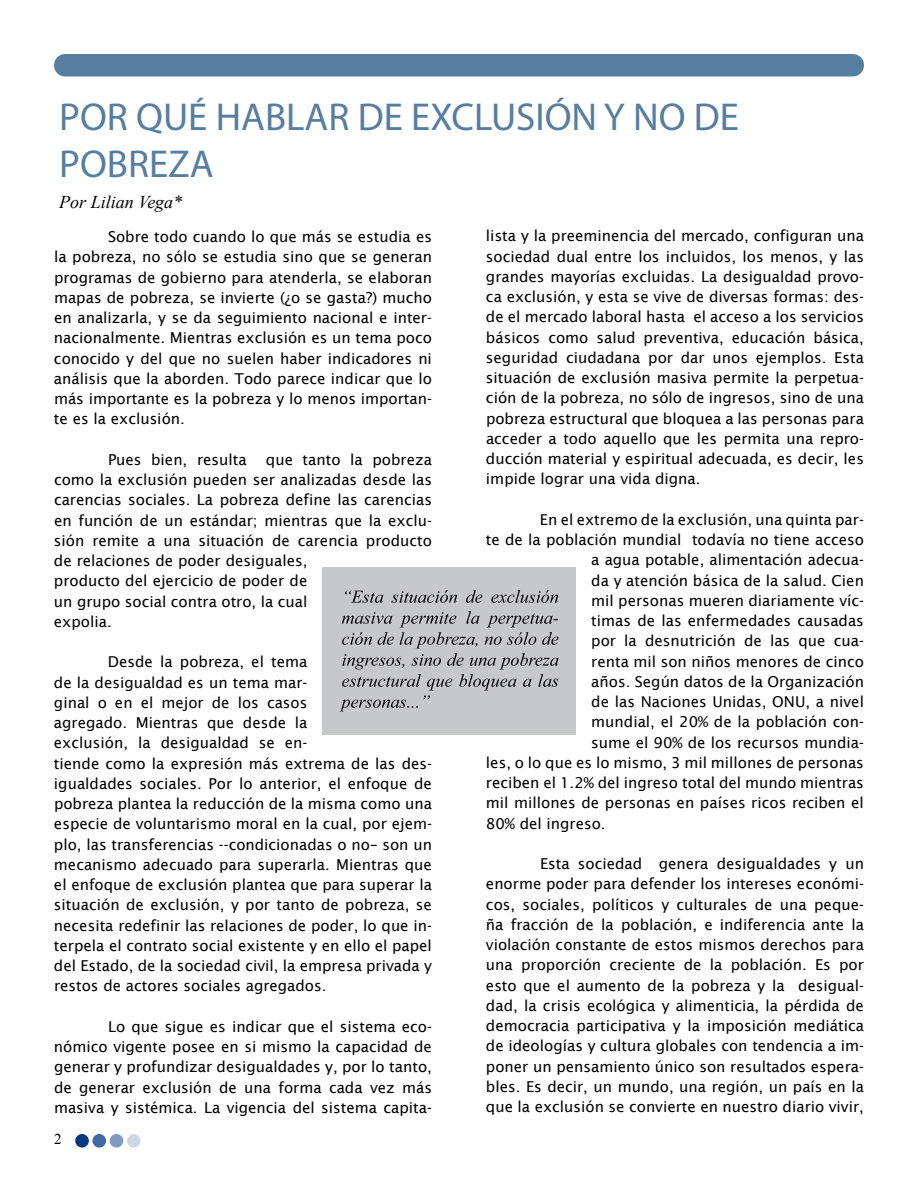
<style>
.page{position:relative;width:918px;height:1188px;background:#fff}
.page>*{position:absolute;margin:0;border:0;box-sizing:border-box;transform-origin:0 0}
.t1{font:39px/46.8px "Myriad";color:#577ea0}
.t2{font:italic 18px "Times New Roman";color:#000}
.t3{font:15px/20.2px "Lucida Sans";color:#000;text-align:justify}
</style>
<div class="page">
<div style="left:75px;top:1134px;width:14px;height:14px;background:#003882;border-radius:50%"></div>
<svg style="left:92px;top:1134px;width:14px;height:14px"></svg>
<div style="left:110px;top:1134px;width:13px;height:14px;background:#809bc0;border-radius:50%"></div>
<div style="left:127px;top:1134px;width:14px;height:14px;background:#cdd7e6;border-radius:50%"></div>
<div style="left:54px;top:54px;width:810px;height:22px;background:#577ea0;border-radius:11px"></div>
<div style="left:322px;top:567px;width:254px;height:168px;background:#c7c8ca"></div>
<svg style="left:345px;top:590px;width:213px;height:13px"></svg>
<svg style="left:340px;top:611px;width:219px;height:100px"></svg>
<h1 class="t1" style="left:59px;top:96px;width:681px">POR QUÉ HABLAR DE EXCLUSIÓN Y NO DE<br>POBREZA</h1>
<p class="t2" style="left:59px;top:190px;width:125px">Por Lilian Vega*</p>
<p class="t3" style="left:54px;top:227px;width:380px;text-indent:54px">Sobre todo cuando lo que más se estudia es la pobreza, no sólo se estudia sino que se generan programas de gobierno para atenderla, se elaboran mapas de pobreza, se invierte (¿o se gasta?) mucho en analizarla, y se da seguimiento nacional e inter&shy;nacionalmente. Mientras exclusión es un tema poco conocido y del que no suelen haber indicadores ni análisis que la aborden. Todo parece indicar que lo más importante es la pobreza y lo menos importan&shy;te es la exclusión.</p>
<p class="t3" style="left:108px;top:449px;width:140px">Pues bien, resulta</p>
<p class="t3" style="left:54px;top:449px;width:380px;text-align:left;text-indent:212px">que tanto la pobreza como la exclusión pueden ser analizadas desde las carencias sociales. La pobreza define las carencias en función de un estándar; mientras que la exclu&shy;sión remite a una situación de carencia producto de relaciones de poder desiguales,<br>producto del ejercicio de poder de<br>un grupo social contra otro, la cual<br>expolia.</p>
<p class="t3" style="left:54px;top:652px;width:380px;text-align:left;text-indent:54px">Desde la pobreza, el tema<br>de la desigualdad es un tema mar-<br>ginal o en el mejor de los casos<br>agregado. Mientras que desde la<br>exclusión, la desigualdad se en-<br>tiende como la expresión más extrema de las des&shy;igualdades sociales. Por lo anterior, el enfoque de pobreza plantea la reducción de la misma como una especie de voluntarismo moral en la cual, por ejem&shy;plo, las transferencias --condicionadas o no– son un mecanismo adecuado para superarla. Mientras que el enfoque de exclusión plantea que para superar la situación de exclusión, y por tanto de pobreza, se necesita redefinir las relaciones de poder, lo que in&shy;terpela el contrato social existente y en ello el papel del Estado, de la sociedad civil, la empresa privada y restos de actores sociales agregados.</p>
<p class="t3" style="left:54px;top:1016px;width:380px;text-indent:54px">Lo que sigue es indicar que el sistema eco&shy;nómico vigente posee en si mismo la capacidad de generar y profundizar desigualdades y, por lo tanto, de generar exclusión de una forma cada vez más masiva y sistémica. La vigencia del sistema capita-</p>
<p class="t3" style="left:486px;top:226px;width:380px">lista y la preeminencia del mercado, configuran una sociedad dual entre los incluidos, los menos, y las grandes mayorías excluidas. La desigualdad provo&shy;ca exclusión, y esta se vive de diversas formas: des&shy;de el mercado laboral hasta el acceso a los servicios básicos como salud preventiva, educación básica, seguridad ciudadana por dar unos ejemplos. Esta situación de exclusión masiva permite la perpetua&shy;ción de la pobreza, no sólo de ingresos, sino de una pobreza estructural que bloquea a las personas para acceder a todo aquello que les permita una repro&shy;ducción material y espiritual adecuada, es decir, les impide lograr una vida digna.</p>
<p class="t3" style="left:540px;top:509px;width:325px">En el extremo de la exclusión, una quinta par-</p>
<p class="t3" style="left:486px;top:530px;width:379px">te de la población mundial todavía no tiene acceso</p>
<p class="t3" style="left:591px;top:550px;width:274px">a agua potable, alimentación adecua-</p>
<p class="t3" style="left:591px;top:570px;width:274px">da y atención básica de la salud. Cien</p>
<p class="t3" style="left:591px;top:590px;width:274px">mil personas mueren diariamente víc-</p>
<p class="t3" style="left:591px;top:611px;width:274px">timas de las enfermedades causadas</p>
<p class="t3" style="left:591px;top:631px;width:274px">por la desnutrición de las que cua-</p>
<p class="t3" style="left:591px;top:651px;width:274px">renta mil son niños menores de cinco</p>
<p class="t3" style="left:591px;top:671px;width:274px">años. Según datos de la Organización</p>
<p class="t3" style="left:591px;top:692px;width:274px">de las Naciones Unidas, ONU, a nivel</p>
<p class="t3" style="left:591px;top:712px;width:274px">mundial, el 20% de la población con-</p>
<p class="t3" style="left:591px;top:732px;width:274px">sume el 90% de los recursos mundia-</p>
<p class="t3" style="left:486px;top:752px;width:379px">les, o lo que es lo mismo, 3 mil millones de personas</p>
<p class="t3" style="left:486px;top:773px;width:379px">reciben el 1.2% del ingreso total del mundo mientras</p>
<p class="t3" style="left:486px;top:793px;width:380px">mil millones de personas en países ricos reciben el</p>
<p class="t3" style="left:486px;top:813px;width:121px">80% del ingreso.</p>
<p class="t3" style="left:486px;top:854px;width:380px;text-indent:54px">Esta sociedad genera desigualdades y un enorme poder para defender los intereses económi&shy;cos, sociales, políticos y culturales de una peque&shy;ña fracción de la población, e indiferencia ante la violación constante de estos mismos derechos para una proporción creciente de la población. Es por esto que el aumento de la pobreza y la desigual&shy;dad, la crisis ecológica y alimenticia, la pérdida de democracia participativa y la imposición mediática de ideologías y cultura globales con tendencia a im&shy;poner un pensamiento único son resultados espera&shy;bles. Es decir, un mundo, una región, un país en la que la exclusión se convierte en nuestro diario vivir,</p>
</div>
